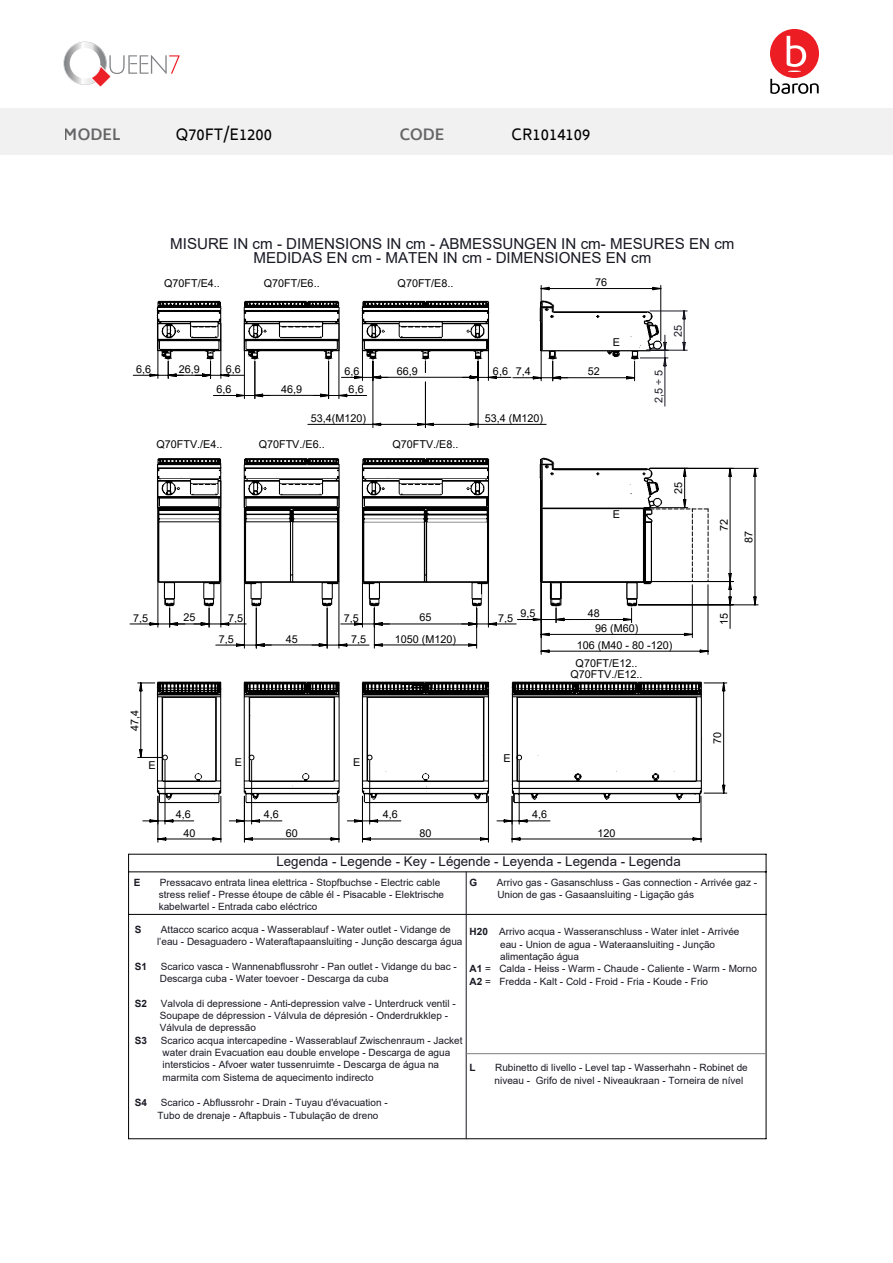
<style>
.page{position:relative;width:893px;height:1263px;background:#fff}
.page>*{position:absolute;margin:0;border:0;box-sizing:border-box;transform-origin:0 0}
.t1{font:15.15px/14.2px "Arial";color:#191924;text-align:center}
.t2{font:15px "Biryani";color:#000}
.t3{font:700 15px "Biryani";color:#4d4d4f}
.t4{font:13.35px "Arial";color:#191924}
.t5{font:10.8px/20.2px "Arial";color:#000}
.t6{font:10.8px "Arial";color:#191924}
.t7{font:10.05px/12.3px "Arial";color:#191924}
.t8{font:700 10.05px "Arial";color:#191924}
.s1{font-weight:700}
</style>
<div class="page">
<img style="left:156px;top:285px;width:385px;height:38px">
<svg style="left:130px;top:323px;width:38px;height:359px"></svg>
<svg style="left:168px;top:323px;width:540px;height:359px"></svg>
<svg style="left:169px;top:607px;width:41px;height:20px"></svg>
<svg style="left:213px;top:323px;width:116px;height:76px"></svg>
<svg style="left:137px;top:682px;width:590px;height:161px"></svg>
<svg style="left:340px;top:323px;width:137px;height:326px"></svg>
<svg style="left:256px;top:607px;width:72px;height:42px"></svg>
<hr style="left:129px;top:854px;width:637px;height:1px;background:#000">
<svg style="left:128px;top:854px;width:1px;height:18px"></svg>
<hr style="left:129px;top:872px;width:637px;height:1px;background:#000">
<svg style="left:766px;top:854px;width:1px;height:18px"></svg>
<hr style="left:128px;top:872px;width:1px;height:42px;background:#000">
<hr style="left:129px;top:914px;width:637px;height:1px;background:#000">
<hr style="left:766px;top:872px;width:1px;height:42px;background:#000">
<hr style="left:128px;top:914px;width:1px;height:225px;background:#000">
<hr style="left:129px;top:1138px;width:637px;height:1px;background:#000">
<hr style="left:766px;top:914px;width:1px;height:225px;background:#000">
<svg style="left:541px;top:285px;width:218px;height:344px"></svg>
<hr style="left:466px;top:872px;width:1px;height:267px;background:#191924">
<hr style="left:466px;top:1053px;width:300px;height:1px;background:#808080">
<div style="left:0;top:108px;width:893px;height:46px;background:#f1f1f2"></div>
<svg style="left:63px;top:42px;width:117px;height:45px"></svg>
<svg style="left:770px;top:79px;width:49px;height:15px"></svg>
<div style="left:770px;top:29px;width:49px;height:49px;background:#ed1d24;border-radius:50%"></div>
<svg style="left:787px;top:36px;width:19px;height:36px"></svg>
<h2 class="t3" style="left:64px;top:126px;width:58px">MODEL</h2>
<h2 class="t2" style="left:176px;top:126px;width:98px">Q70FT/E1200</h2>
<h2 class="t3" style="left:400px;top:126px;width:46px">CODE</h2>
<h2 class="t2" style="left:511px;top:126px;width:80px">CR1014109</h2>
<h1 class="t1" style="left:170px;top:237px;width:566px">MISURE IN cm - DIMENSIONS IN cm - ABMESSUNGEN IN cm- MESURES EN cm<br>MEDIDAS EN cm - MATEN IN cm - DIMENSIONES EN cm</h1>
<p class="t5" style="left:164px;top:273px;width:57px">Q70FT/E4..</p>
<p class="t5" style="left:264px;top:273px;width:57px">Q70FT/E6..</p>
<p class="t5" style="left:398px;top:273px;width:57px">Q70FT/E8..</p>
<p class="t5" style="left:595px;top:272px;width:14px">76</p>
<p class="t5" style="left:136px;top:359px;width:17px">6,6</p>
<p class="t5" style="left:179px;top:359px;width:23px">26,9</p>
<p class="t5" style="left:216px;top:359px;width:26px;text-indent:9px">6,6<br>6,6</p>
<p class="t5" style="left:345px;top:361px;width:17px">6,6</p>
<p class="t5" style="left:397px;top:361px;width:23px">66,9</p>
<p class="t5" style="left:493px;top:361px;width:17px">6,6</p>
<p class="t5" style="left:281px;top:379px;width:23px">46,9</p>
<p class="t5" style="left:349px;top:379px;width:17px">6,6</p>
<p class="t5" style="left:516px;top:361px;width:17px">7,4</p>
<p class="t5" style="left:588px;top:361px;width:14px">52</p>
<p class="t5" style="left:613px;top:332px;width:9px">E</p>
<p class="t5" style="left:311px;top:408px;width:57px">53,4(M120)</p>
<p class="t5" style="left:485px;top:408px;width:60px">53,4 (M120)</p>
<p class="t5" style="left:156px;top:434px;width:68px">Q70FTV./E4..</p>
<p class="t5" style="left:259px;top:434px;width:68px">Q70FTV./E6..</p>
<p class="t5" style="left:392px;top:434px;width:68px">Q70FTV./E8..</p>
<p class="t5" style="left:613px;top:504px;width:9px">E</p>
<p class="t6" style="left:670px;top:337px;width:14px;rotate:-90deg">25</p>
<p class="t6" style="left:651px;top:403px;width:34px;rotate:-90deg">2,5 ÷ 5</p>
<p class="t5" style="left:668px;top:494px;width:14px;rotate:-90deg">25</p>
<p class="t5" style="left:133px;top:607px;width:17px">7,5</p>
<p class="t5" style="left:183px;top:607px;width:14px">25</p>
<p class="t5" style="left:219px;top:607px;width:26px;line-height:21px;text-indent:9px">7,5<br>7,5</p>
<p class="t5" style="left:124px;top:731px;width:23px;rotate:-90deg">47,4</p>
<p class="t5" style="left:344px;top:607px;width:17px">7,5</p>
<p class="t5" style="left:419px;top:607px;width:14px">65</p>
<p class="t5" style="left:286px;top:628px;width:14px">45</p>
<p class="t5" style="left:351px;top:629px;width:17px">7,5</p>
<p class="t5" style="left:395px;top:628px;width:63px">1050 (M120)</p>
<p class="t5" style="left:148px;top:755px;width:9px">E</p>
<p class="t5" style="left:235px;top:752px;width:9px">E</p>
<p class="t5" style="left:353px;top:752px;width:9px">E</p>
<p class="t5" style="left:498px;top:607px;width:17px">7,5</p>
<p class="t5" style="left:520px;top:603px;width:17px">9,5</p>
<p class="t5" style="left:588px;top:603px;width:14px">48</p>
<p class="t5" style="left:577px;top:635px;width:97px">106 (M40 - 80 -120)</p>
<p class="t5" style="left:595px;top:618px;width:45px">96 (M60)</p>
<p class="t5" style="left:570px;top:657px;width:74px;line-height:10.9px;text-align:center">Q70FT/E12..<br>Q70FTV./E12..</p>
<p class="t5" style="left:503px;top:748px;width:9px">E</p>
<p class="t5" style="left:176px;top:804px;width:17px">4,6</p>
<p class="t5" style="left:264px;top:804px;width:17px">4,6</p>
<p class="t5" style="left:383px;top:804px;width:17px">4,6</p>
<p class="t5" style="left:532px;top:804px;width:17px">4,6</p>
<p class="t5" style="left:183px;top:822px;width:14px">40</p>
<p class="t5" style="left:286px;top:822px;width:14px">60</p>
<p class="t5" style="left:419px;top:822px;width:14px">80</p>
<p class="t5" style="left:597px;top:822px;width:20px">120</p>
<h3 class="t4" style="left:276px;top:852px;width:406px">Legenda - Legende - Key - Légende - Leyenda - Legenda - Legenda</h3>
<p class="t5" style="left:714px;top:531px;width:14px;rotate:-90deg">72</p>
<p class="t5" style="left:739px;top:542px;width:14px;rotate:-90deg">87</p>
<p class="t5" style="left:714px;top:625px;width:14px;rotate:-90deg">15</p>
<p class="t5" style="left:707px;top:744px;width:14px;rotate:-90deg">70</p>
<p class="t8" style="left:134px;top:875px;width:8px">E</p>
<p class="t7" style="left:159px;top:876px;width:287px">Pressacavo entrata linea elettrica - Stopfbuchse - Electric cable stress relief - Presse étoupe de câble él - Pisacable - Elektrische kabelwartel - Entrada cabo eléctrico</p>
<p class="t8" style="left:470px;top:875px;width:9px">G</p>
<p class="t7" style="left:497px;top:876px;width:262px">Arrivo gas - Gasanschluss - Gas connection - Arrivée gaz -<br>Union de gas - Gasaansluiting - Ligação gás</p>
<p class="t7" style="left:470px;top:926px;width:271px"><span class="s1">H20</span> Arrivo acqua - Wasseranschluss - Water inlet - Arrivée</p>
<p class="t7" style="left:500px;top:938px;width:216px">eau - Union de agua - Wateraansluiting - Junção</p>
<p class="t7" style="left:500px;top:950px;width:80px">alimentação água</p>
<p class="t7" style="left:470px;top:963px;width:289px"><span class="s1">A1</span> = Calda - Heiss - Warm - Chaude - Caliente - Warm - Morno</p>
<p class="t7" style="left:470px;top:975px;width:240px"><span class="s1">A2</span> = Fredda - Kalt - Cold - Froid - Fria - Koude - Frio</p>
<p class="t8" style="left:135px;top:922px;width:8px">S</p>
<p class="t7" style="left:157px;top:923px;width:307px;text-indent:4px">Attacco scarico acqua - Wasserablauf - Water outlet - Vidange de l’eau - Desaguadero - Wateraftapaansluiting - Junção descarga água</p>
<p class="t8" style="left:135px;top:959px;width:14px">S1</p>
<p class="t7" style="left:160px;top:960px;width:299px">Scarico vasca - Wannenabflussrohr - Pan outlet - Vidange du bac -<br>Descarga cuba - Water toevoer - Descarga da cuba</p>
<p class="t8" style="left:135px;top:996px;width:14px">S2</p>
<p class="t7" style="left:160px;top:997px;width:297px">Valvola di depressione - Anti-depression valve - Unterdruck ventil -<br>Soupape de dépression - Válvula de dépresión - Onderdrukklep -<br>Válvula de depressão</p>
<p class="t8" style="left:135px;top:1033px;width:14px">S3</p>
<p class="t7" style="left:161px;top:1034px;width:303px">Scarico acqua intercapedine - Wasserablauf Zwischenraum - Jacket water drain Evacuation eau double envelope - Descarga de agua intersticios - Afvoer water tussenruimte - Descarga de água na marmita com Sistema de aquecimento indirecto</p>
<p class="t8" style="left:135px;top:1095px;width:14px">S4</p>
<p class="t7" style="left:157px;top:1095px;width:232px;line-height:13.2px;text-indent:3px">Scarico - Abflussrohr - Drain - Tuyau d'évacuation -<br>Tubo de drenaje - Aftapbuis - Tubulação de dreno</p>
<p class="t8" style="left:470px;top:1061px;width:8px">L</p>
<p class="t7" style="left:495px;top:1061px;width:255px">Rubinetto di livello - Level tap - Wasserhahn - Robinet de niveau - Grifo de nivel - Niveaukraan - Torneira de nível</p>
</div>
